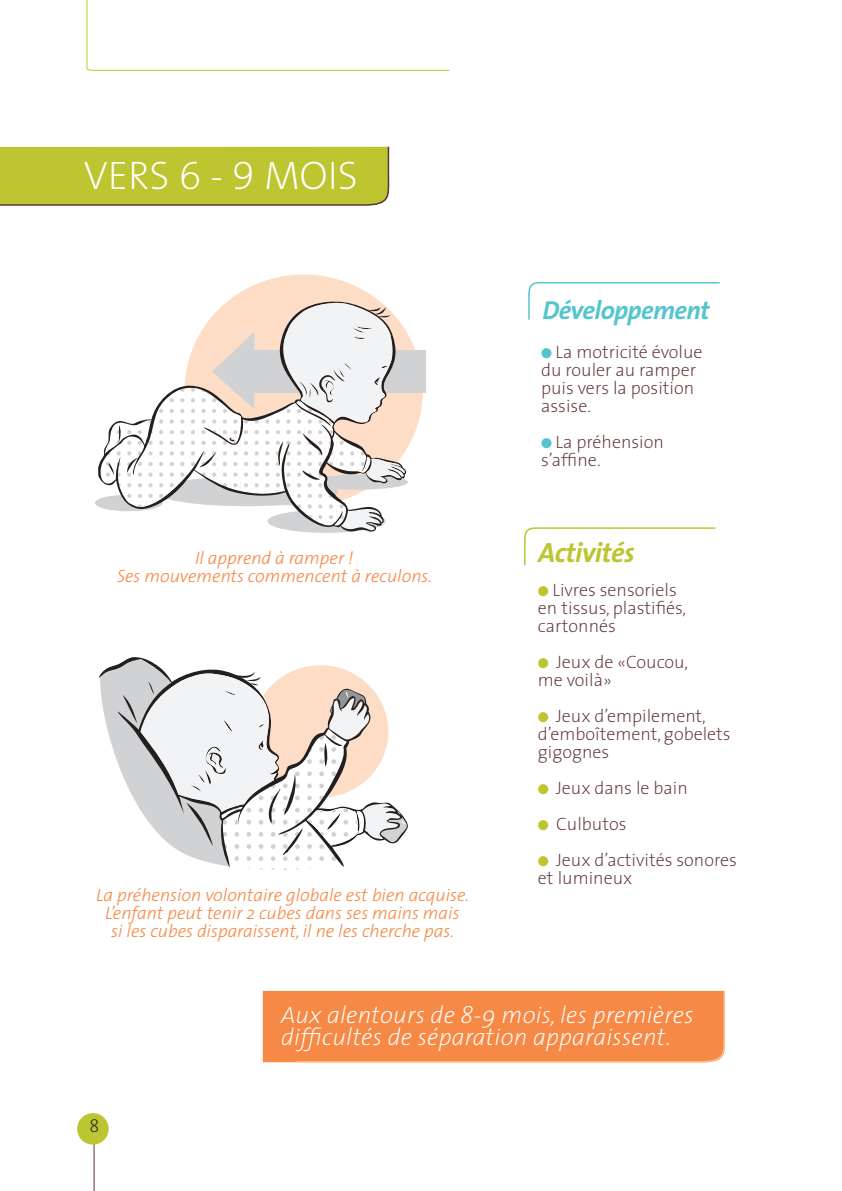
<style>
.page{position:relative;width:842px;height:1191px;background:#fff}
.page>*{position:absolute;margin:0;border:0;box-sizing:border-box;transform-origin:0 0}
.t1{font:40px "The Sans Extra Light Caps";letter-spacing:-.005em;color:#fff}
.t2{font:italic 700 28px "The Sans";letter-spacing:-.025em;color:#bdc531}
.t3{font:italic 700 26px "The Sans";letter-spacing:-.025em;color:#54c5cf}
.t4{font:italic 200 24px/22px "The Sans";letter-spacing:.01em;color:#fff}
.t5{font:200 18px/18px "The Sans";color:#603336}
.t6{font:italic 300 18px/18px "The Sans";color:#f68945;text-align:center}
.t7{font:200 18px "The Mix";color:#231f20}
.s1{color:#54c5cf}
.s2{color:#bdc531}
</style>
<div class="page">
<svg style="left:86px;top:0;width:364px;height:71px"></svg>
<hr style="left:94px;top:1124px;width:1px;height:67px;background:#603336">
<div style="left:77px;top:1113px;width:32px;height:31px;background:#bdc531;border-radius:50%"></div>
<div style="left:185px;top:274px;width:238px;height:232px;background:#fdddc6;border-radius:50%"></div>
<svg style="left:95px;top:494px;width:68px;height:17px"></svg>
<div style="left:243px;top:350px;width:183px;height:42px;background:#d1d2d4"></div>
<svg style="left:100px;top:303px;width:307px;height:227px"></svg>
<svg style="left:99px;top:657px;width:308px;height:212px"></svg>
<div style="left:0;top:146px;width:390px;height:60px;background:#bdc531"></div>
<svg style="left:528px;top:282px;width:192px;height:38px"></svg>
<svg style="left:524px;top:527px;width:192px;height:39px"></svg>
<div style="left:263px;top:990px;width:462px;height:73px;background:#f68945"></div>
<h1 class="t1" style="left:84px;top:143px;width:276px">VERS 6 - 9 MOIS</h1>
<p class="t6" style="left:117px;top:548px;width:317px">Il apprend à ramper !<br>Ses mouvements commencent à reculons.</p>
<p class="t6" style="left:96px;top:885px;width:375px">La préhension volontaire globale est bien acquise.<br>L’enfant peut tenir 2 cubes dans ses mains mais<br>si les cubes disparaissent, il ne les cherche pas.</p>
<h3 class="t3" style="left:542px;top:288px;width:169px">Développement</h3>
<p class="t5" style="left:541px;top:342px;width:163px"><span class="s1">●</span> La motricité évolue du rouler au ramper puis vers la position assise.</p>
<p class="t5" style="left:541px;top:432px;width:124px"><span class="s1">●</span> La préhension s’affine.</p>
<h2 class="t2" style="left:538px;top:529px;width:98px">Activités</h2>
<p class="t5" style="left:538px;top:580px;width:150px"><span class="s2">●</span> Livres sensoriels en tissus, plastifiés, cartonnés</p>
<p class="t5" style="left:538px;top:652px;width:152px"><span class="s2">●</span> Jeux de «Coucou, me voilà»</p>
<p class="t5" style="left:538px;top:706px;width:194px"><span class="s2">●</span> Jeux d’empilement, d’emboîtement, gobelets gigognes</p>
<p class="t5" style="left:538px;top:778px;width:151px"><span class="s2">●</span> Jeux dans le bain</p>
<p class="t5" style="left:538px;top:814px;width:90px"><span class="s2">●</span> Culbutos</p>
<p class="t5" style="left:538px;top:850px;width:201px"><span class="s2">●</span> Jeux d’activités sonores et lumineux</p>
<p class="t7" style="left:89px;top:1111px;width:11px">8</p>
<h3 class="t4" style="left:281px;top:1002px;width:414px">Aux alentours de 8-9 mois, les premières difficultés de séparation apparaissent.</h3>
</div>
